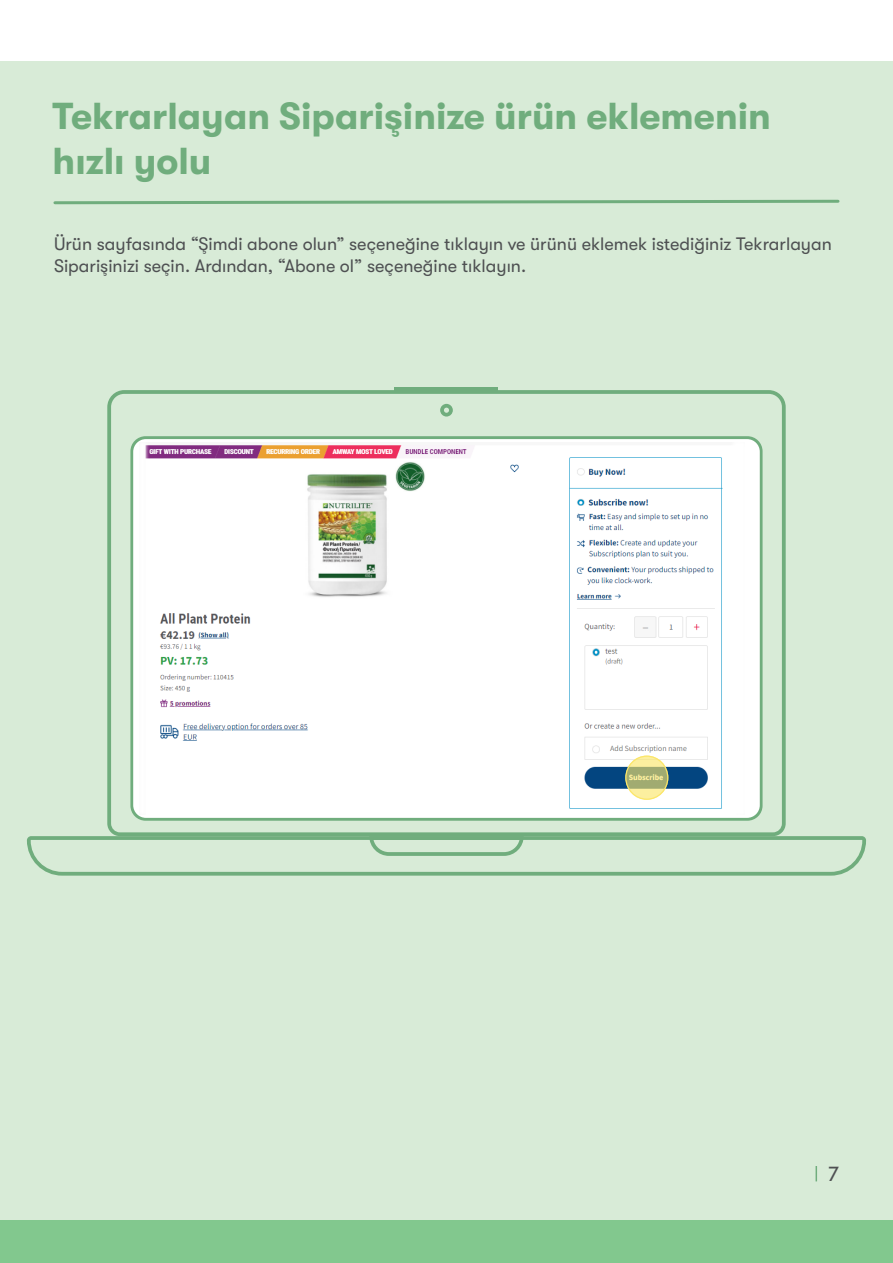
<style>
.page{position:relative;width:893px;height:1263px;background:#fff}
.page>*{position:absolute;margin:0;border:0;box-sizing:border-box;transform-origin:0 0}
.t1{font:700 37.5px/45px "GT Walsheim";color:#70ad7d}
.t2{font:21px "GT Walsheim";color:#4e5052}
.t3{font:18px/21.6px "GT Walsheim";color:#4e5052}
</style>
<div class="page">
<div style="left:0;top:61px;width:893px;height:1202px;background:#d8ebd7"></div>
<div style="left:0;top:1220px;width:893px;height:43px;background:#82c88e"></div>
<svg style="left:815px;top:1166px;width:2px;height:15px"></svg>
<svg style="left:53px;top:199px;width:787px;height:6px"></svg>
<div style="left:395px;top:387px;width:103px;height:6px;background:#70ad7d"></div>
<svg style="left:107px;top:390px;width:679px;height:446px"></svg>
<svg style="left:440px;top:404px;width:13px;height:12px"></svg>
<svg style="left:27px;top:836px;width:839px;height:40px"></svg>
<svg style="left:130px;top:436px;width:633px;height:385px;background:#7db588"></svg>
<div style="left:133px;top:439px;width:627px;height:379px;background:#fff;border-radius:13px"></div>
<img style="left:145px;top:445px;width:578px;height:364px">
<svg style="left:626px;top:756px;width:42px;height:43px"></svg>
<div style="left:625px;top:755px;width:43px;height:45px;border:1px solid #fbe669;border-radius:50%"></div>
<p class="t1" style="left:53px;top:93px;width:720px">Tekrarlayan Siparişinize ürün eklemenin hızlı yolu</p>
<p class="t3" style="left:54px;top:233px;width:779px">Ürün sayfasında “Şimdi abone olun” seçeneğine tıklayın ve ürünü eklemek istediğiniz Tekrarlayan<br>Siparişinizi seçin. Ardından, “Abone ol” seçeneğine tıklayın.</p>
<p class="t2" style="left:828px;top:1162px;width:12px">7</p>
</div>
